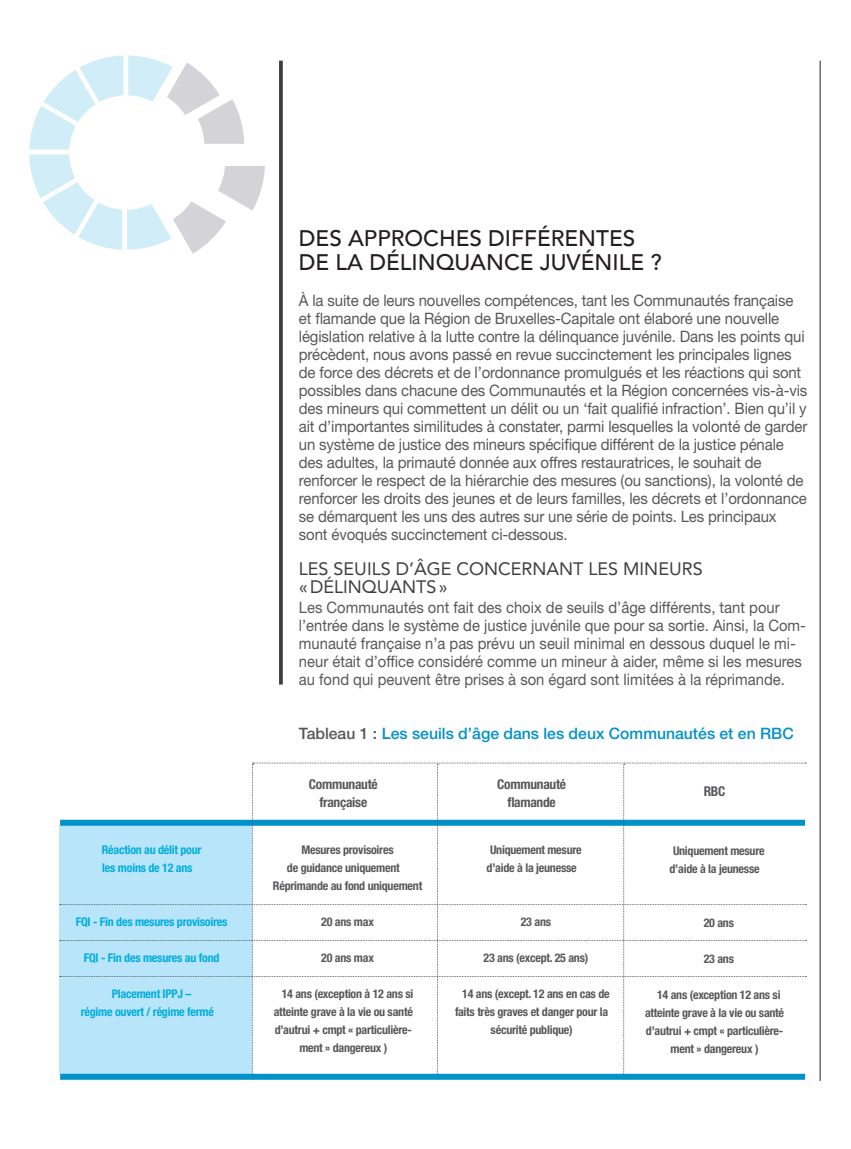
<style>
.page{position:relative;width:851px;height:1149px;background:#fff}
.page>*{position:absolute;margin:0;border:0;box-sizing:border-box;transform-origin:0 0}
.Inter1{font:500 22.5px/24px "Avenir";color:#231f20}
.Inter2{font:18px/18px "Avenir";color:#3e3e3f}
.Texte{font:15.75px/18px "Helvetica Neue LT Std";letter-spacing:-.01em;color:#57585a;scale:.95 1}
.Texte-2{font:15.75px/18px "Helvetica Neue LT Std";letter-spacing:-.01em;color:#57585a;scale:.94 1}
.Texte-3{font:500 15.75px "Helvetica Neue LT Std";color:#0092c8}
.Texte-4{font:700 condensed 13.5px/18px "Helvetica Neue LT Std";letter-spacing:-.02em;color:#57585a;text-align:center}
.Texte-5{font:700 condensed 12px/18px "Helvetica Neue LT Std";letter-spacing:-.02em;color:#57585a}
.Texte-6{font:700 condensed 12px/18px "Helvetica Neue LT Std";letter-spacing:-.02em;color:#01addd}
.s1{color:#57585a}
</style>
<div class="page">
<svg style="left:29px;top:55px;width:236px;height:198px"></svg>
<hr style="left:819px;top:61px;width:1px;height:1019px;background:#231f20">
<svg style="left:279px;top:61px;width:4px;height:623px;background:#49494a"></svg>
<svg style="left:60px;top:762px;width:746px;height:316px"></svg>
<div style="left:60px;top:1073px;width:745px;height:6px;background:#0092c8"></div>
<p class="Texte-6" style="left:102px;top:840px;width:101px">Réaction au délit pour les moins de 12 ans</p>
<p class="Texte-6" style="left:76px;top:912px;width:153px">FQI - Fin des mesures provisoires</p>
<p class="Texte-6" style="left:84px;top:948px;width:137px">FQI - Fin des mesures au fond</p>
<p class="Texte-6" style="left:81px;top:984px;width:135px;text-indent:31px">Placement IPPJ – régime ouvert / régime fermé</p>
<p class="Inter1" style="left:299px;top:224px;width:364px">DES APPROCHES DIFFÉRENTES<br>DE LA DÉLINQUANCE JUVÉNILE ?</p>
<p class="Texte" style="left:299px;top:291px;width:536px">À la suite de leurs nouvelles compétences, tant les Communautés française et flamande que la Région de Bruxelles-Capitale ont élaboré une nouvelle législation relative à la lutte contre la délinquance juvénile. Dans les points qui précèdent, nous avons passé en revue succinctement les principales lignes de force des décrets et de l’ordonnance promulgués et les réactions qui sont possibles dans chacune des Communautés et la Région concernées vis-à-vis des mineurs qui commettent un délit ou un ‘fait qualifié infraction’. Bien qu’il y ait d’importantes similitudes à constater, parmi lesquelles la volonté de garder un système de justice des mineurs spécifique différent de la justice pénale des adultes, la primauté donnée aux offres restauratrices, le souhait de renforcer le respect de la hiérarchie des mesures (ou sanctions), la volonté de renforcer les droits des jeunes et de leurs familles, les décrets et l’ordonnance se démarquent les uns des autres sur une série de points. Les principaux sont évoqués succinctement ci-dessous.</p>
<p class="Inter2" style="left:299px;top:559px;width:405px">LES SEUILS D’ÂGE CONCERNANT LES MINEURS «DÉLINQUANTS»</p>
<p class="Texte-2" style="left:299px;top:597px;width:541px">Les Communautés ont fait des choix de seuils d’âge différents, tant pour l’entrée dans le système de justice juvénile que pour sa sortie. Ainsi, la Com&shy;munauté française n’a pas prévu un seuil minimal en dessous duquel le mi&shy;neur était d’office considéré comme un mineur à aider, même si les mesures au fond qui peuvent être prises à son égard sont limitées à la réprimande.</p>
<p class="Texte-3" style="left:299px;top:723px;width:496px"><span class="s1">Tableau 1 :</span> Les seuils d’âge dans les deux Communautés et en RBC</p>
<p class="Texte-4" style="left:309px;top:775px;width:70px">Communauté française</p>
<p class="Texte-5" style="left:287px;top:840px;width:114px;text-indent:15px">Mesures provisoires de guidance uniquement</p>
<p class="Texte-5" style="left:273px;top:876px;width:151px">Réprimande au fond uniquement</p>
<p class="Texte-5" style="left:321px;top:912px;width:54px">20 ans max</p>
<p class="Texte-5" style="left:321px;top:948px;width:54px">20 ans max</p>
<p class="Texte-5" style="left:282px;top:984px;width:133px">14 ans (exception à 12 ans si</p>
<p class="Texte-5" style="left:274px;top:1002px;width:141px">atteinte grave à la vie ou santé</p>
<p class="Texte-5" style="left:274px;top:1020px;width:139px">d’autrui + cmpt « particulière-</p>
<p class="Texte-5" style="left:299px;top:1038px;width:89px">ment » dangereux )</p>
<p class="Texte-4" style="left:497px;top:775px;width:70px">Communauté flamande</p>
<p class="Texte-5" style="left:486px;top:840px;width:97px">Uniquement mesure d’aide à la jeunesse</p>
<p class="Texte-5" style="left:520px;top:912px;width:32px">23 ans</p>
<p class="Texte-5" style="left:483px;top:948px;width:106px">23 ans (except. 25 ans)</p>
<p class="Texte-5" style="left:455px;top:984px;width:156px;text-align:center">14 ans (except. 12 ans en cas de faits très graves et danger pour la sécurité publique)</p>
<p class="Texte-4" style="left:703px;top:782px;width:23px">RBC</p>
<p class="Texte-5" style="left:669px;top:841px;width:97px">Uniquement mesure d’aide à la jeunesse</p>
<p class="Texte-5" style="left:703px;top:913px;width:32px">20 ans</p>
<p class="Texte-5" style="left:703px;top:949px;width:32px">23 ans</p>
<p class="Texte-5" style="left:657px;top:985px;width:125px">14 ans (exception 12 ans si</p>
<p class="Texte-5" style="left:645px;top:1003px;width:141px">atteinte grave à la vie ou santé</p>
<p class="Texte-5" style="left:645px;top:1021px;width:139px">d’autrui + cmpt « particulière-</p>
<p class="Texte-5" style="left:670px;top:1039px;width:89px">ment » dangereux )</p>
</div>
